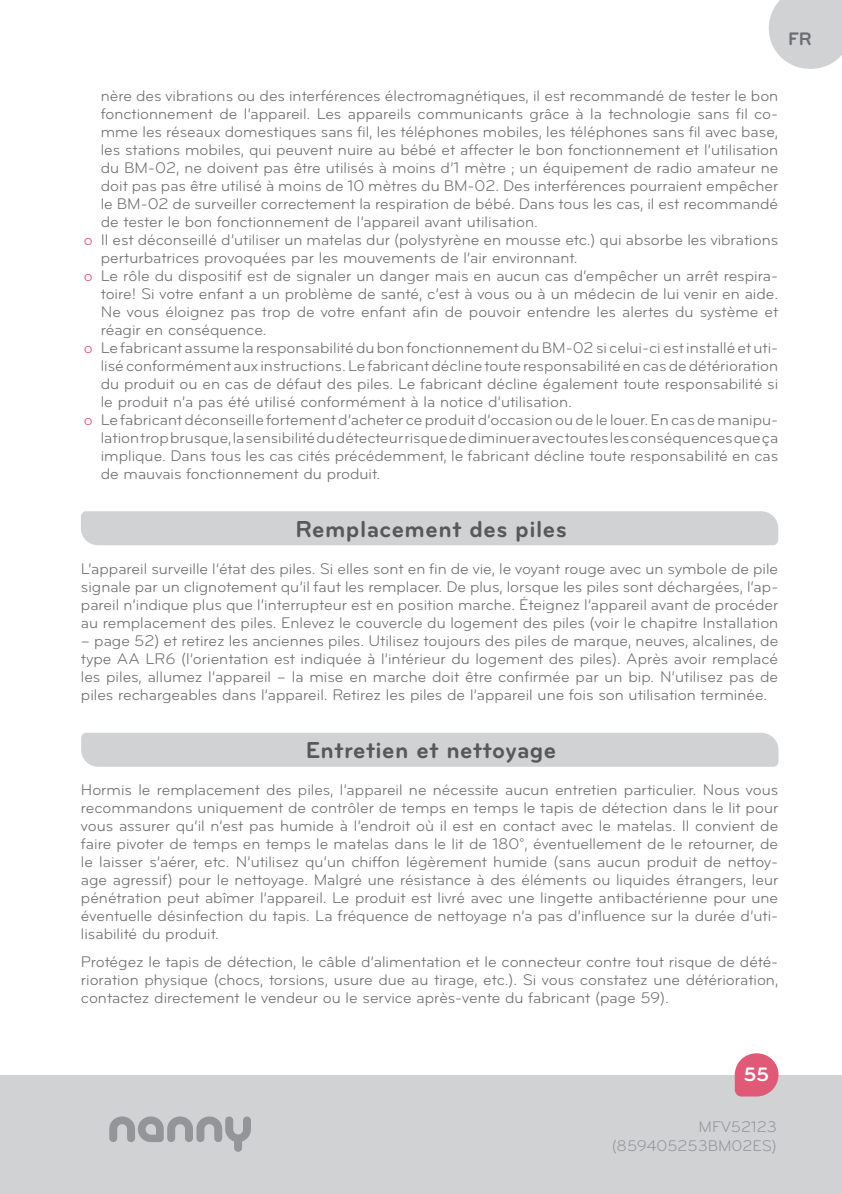
<style>
.page{position:relative;width:842px;height:1194px;background:#fff}
.page>*{position:absolute;margin:0;border:0;box-sizing:border-box;transform-origin:0 0}
.t1{font:700 24px "Bryant";letter-spacing:.02em;color:#57585a}
.t2{font:700 20.2px "Bryant";color:#fff}
.t3{font:700 18.8px "Bryant";color:#6c6d70}
.t4{font:16px/18px "Bryant";color:#6c6d70;text-align:justify}
.t5{font:16px/19.2px "Bryant";color:#939598;text-align:right}
.s1{color:#e05a77}
</style>
<div class="page">
<svg style="left:769px;top:0;width:73px;height:69px;background:#d6d7d8"></svg>
<div style="left:0;top:1074px;width:842px;height:119px;background:#d1d2d4"></div>
<svg style="left:109px;top:1116px;width:142px;height:35px"></svg>
<svg style="left:735px;top:1053px;width:44px;height:43px"></svg>
<div style="left:81px;top:732px;width:698px;height:34px;background:#d1d2d4"></div>
<div style="left:81px;top:511px;width:697px;height:34px;background:#d1d2d4"></div>
<p class="t3" style="left:788px;top:31px;width:25px">FR</p>
<p class="t4" style="left:101px;top:88px;width:679px">nère des vibrations ou des interférences électromagnétiques, il est recommandé de tester le bon</p>
<p class="t4" style="left:101px;top:106px;width:679px">fonctionnement de l’appareil. Les appareils communicants grâce à la technologie sans fil co-</p>
<p class="t4" style="left:101px;top:124px;width:679px">mme les réseaux domestiques sans fil, les téléphones mobiles, les téléphones sans fil avec base,</p>
<p class="t4" style="left:101px;top:142px;width:679px">les stations mobiles, qui peuvent nuire au bébé et affecter le bon fonctionnement et l’utilisation</p>
<p class="t4" style="left:101px;top:160px;width:679px">du BM-02, ne doivent pas être utilisés à moins d’1 mètre ; un équipement de radio amateur ne</p>
<p class="t4" style="left:101px;top:178px;width:679px">doit pas pas être utilisé à moins de 10 mètres du BM-02. Des interférences pourraient empêcher</p>
<p class="t4" style="left:101px;top:196px;width:679px">le BM-02 de surveiller correctement la respiration de bébé. Dans tous les cas, il est recommandé</p>
<p class="t4" style="left:101px;top:214px;width:439px">de tester le bon fonctionnement de l’appareil avant utilisation.</p>
<p class="t4" style="left:84px;top:232px;width:696px"><span class="s1">o</span> Il est déconseillé d’utiliser un matelas dur (polystyrène en mousse etc.) qui absorbe les vibrations</p>
<p class="t4" style="left:101px;top:250px;width:478px">perturbatrices provoquées par les mouvements de l’air environnant.</p>
<p class="t4" style="left:84px;top:268px;width:696px"><span class="s1">o</span> Le rôle du dispositif est de signaler un danger mais en aucun cas d‘empêcher un arrêt respira-</p>
<p class="t4" style="left:101px;top:286px;width:679px">toire! Si votre enfant a un problème de santé, c’est à vous ou à un médecin de lui venir en aide.</p>
<p class="t4" style="left:101px;top:304px;width:679px">Ne vous éloignez pas trop de votre enfant afin de pouvoir entendre les alertes du système et</p>
<p class="t4" style="left:101px;top:322px;width:167px">réagir en conséquence.</p>
<p class="t4" style="left:84px;top:340px;width:696px"><span class="s1">o</span> Le fabricant assume la responsabilité du bon fonctionnement du BM-02 si celui-ci est installé et uti-</p>
<p class="t4" style="left:101px;top:358px;width:679px">lisé conformément aux instructions. Le fabricant décline toute responsabilité en cas de détérioration</p>
<p class="t4" style="left:101px;top:376px;width:679px">du produit ou en cas de défaut des piles. Le fabricant décline également toute responsabilité si</p>
<p class="t4" style="left:101px;top:394px;width:473px">le produit n’a pas été utilisé conformément à la notice d’utilisation.</p>
<p class="t4" style="left:84px;top:412px;width:696px"><span class="s1">o</span> Le fabricant déconseille fortement d’acheter ce produit d’occasion ou de le louer. En cas de manipu-</p>
<p class="t4" style="left:101px;top:430px;width:679px">lation trop brusque, la sensibilité du détecteur risque de diminuer avec toutes les conséquences que ça</p>
<p class="t4" style="left:101px;top:448px;width:679px">implique. Dans tous les cas cités précédemment, le fabricant décline toute responsabilité en cas</p>
<p class="t4" style="left:101px;top:466px;width:281px">de mauvais fonctionnement du produit.</p>
<h1 class="t1" style="left:295px;top:519px;width:273px">Remplacement des piles</h1>
<p class="t4" style="left:81px;top:561px;width:699px">L’appareil surveille l’état des piles. Si elles sont en fin de vie, le voyant rouge avec un symbole de pile signale par un clignotement qu’il faut les remplacer. De plus, lorsque les piles sont déchargées, l‘ap&shy;pareil n‘indique plus que l‘interrupteur est en position marche. Éteignez l’appareil avant de procéder au remplacement des piles. Enlevez le couvercle du logement des piles (voir le chapitre Installation</p>
<p class="t4" style="left:81px;top:633px;width:699px">– page 52) et retirez les anciennes piles. Utilisez toujours des piles de marque, neuves, alcalines, de type AA LR6 (l’orientation est indiquée à l’intérieur du logement des piles). Après avoir remplacé les piles, allumez l’appareil – la mise en marche doit être confirmée par un bip. N’utilisez pas de piles rechargeables dans l’appareil. Retirez les piles de l’appareil une fois son utilisation terminée.</p>
<h1 class="t1" style="left:306px;top:740px;width:252px">Entretien et nettoyage</h1>
<p class="t4" style="left:81px;top:782px;width:699px">Hormis le remplacement des piles, l’appareil ne nécessite aucun entretien particulier. Nous vous recommandons uniquement de contrôler de temps en temps le tapis de détection dans le lit pour vous assurer qu’il n’est pas humide à l’endroit où il est en contact avec le matelas. Il convient de faire pivoter de temps en temps le matelas dans le lit de 180°, éventuellement de le retourner, de le laisser s’aérer, etc. N’utilisez qu’un chiffon légèrement humide (sans aucun produit de nettoy&shy;age agressif) pour le nettoyage. Malgré une résistance à des éléments ou liquides étrangers, leur pénétration peut abîmer l’appareil. Le produit est livré avec une lingette antibactérienne pour une éventuelle désinfection du tapis. La fréquence de nettoyage n’a pas d’influence sur la durée d’uti&shy;lisabilité du produit.</p>
<p class="t4" style="left:81px;top:953px;width:699px">Protégez le tapis de détection, le câble d’alimentation et le connecteur contre tout risque de dété&shy;rioration physique (chocs, torsions, usure due au tirage, etc.). Si vous constatez une détérioration, contactez directement le vendeur ou le service après-vente du fabricant (page 59).</p>
<p class="t2" style="left:744px;top:1065px;width:27px">55</p>
<p class="t5" style="left:612px;top:1118px;width:167px">MFV52123 (859405253BM02ES)</p>
</div>
